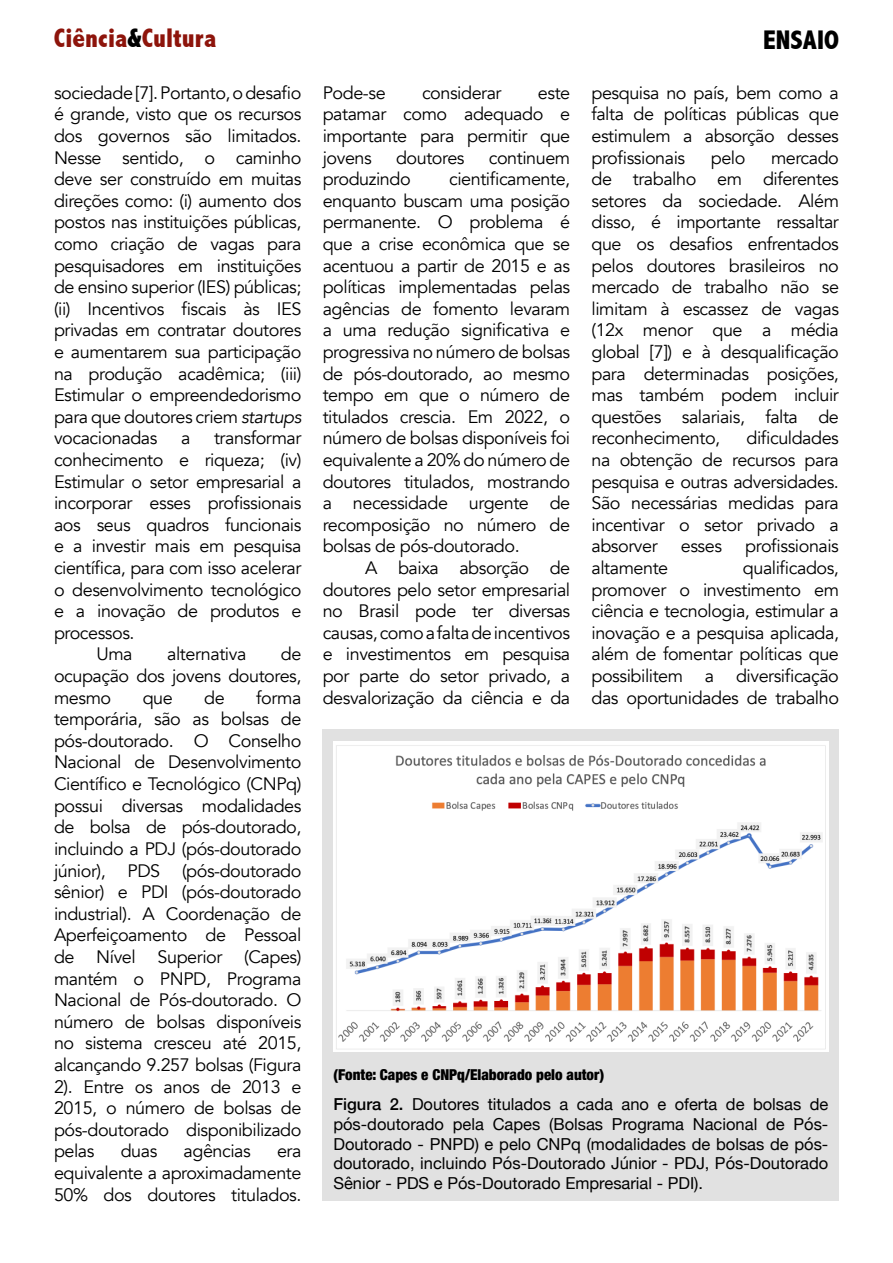
<style>
.page{position:relative;width:893px;height:1263px;background:#fff}
.page>*{position:absolute;margin:0;border:0;box-sizing:border-box;transform-origin:0 0}
.t1{font:800 condensed 27px "Abadi";color:#8d140b}
.t2{font:800 condensed 27px "Abadi";color:#000}
.t3{font:18px/21.6px "Avenir";letter-spacing:-.025em;color:#000;text-align:justify}
.t4{font:16.5px/19.8px "Helvetica Neue";color:#000;text-align:justify}
.t5{font:900 condensed 15px "Helvetica Neue";color:#000}
.s1{color:#000}
.s2{font-style:italic}
.s3{font-weight:500}
</style>
<div class="page">
<div style="left:323px;top:729px;width:516px;height:471px;background:#e1e1e1"></div>
<img style="left:333px;top:741px;width:495px;height:311px">
<h1 class="t1" style="left:54px;top:22px;width:164px">Ciência<span class="s1">&amp;</span>Cultura</h1>
<h1 class="t2" style="left:763px;top:25px;width:77px">ENSAIO</h1>
<p class="t3" style="left:54px;top:82px;width:249px">sociedade [7]. Portanto, o desafio é grande, visto que os recursos dos governos são limitados.<br>Nesse sentido, o caminho deve ser construído em muitas direções como: (i) aumento dos postos nas instituições públicas, como criação de vagas para pesquisadores em instituições de ensino superior (IES) públicas; (ii) Incentivos fiscais às IES privadas em contratar doutores e aumentarem sua participação na produção acadêmica; (iii)<br>Estimular o empreendedorismo para que doutores criem <span class="s2">startups </span>vocacionadas</p>
<p class="t3" style="left:591px;top:82px;width:249px">pesquisa no país, bem como a falta de políticas públicas que estimulem a absorção desses profissionais</p>
<p class="t3" style="left:323px;top:82px;width:64px">Pode-se</p>
<p class="t3" style="left:422px;top:82px;width:81px">considerar</p>
<p class="t3" style="left:323px;top:82px;width:249px;text-indent:215px">este patamar como adequado e importante para permitir que jovens</p>
<p class="t3" style="left:591px;top:147px;width:249px;text-indent:179px">mercado de trabalho em diferentes setores da sociedade. Além disso, é importante ressaltar que os desafios enfrentados pelos doutores brasileiros no mercado de trabalho não se limitam à escassez de vagas (12x menor que a média global [7]) e à desqualificação para determinadas posições, mas também podem incluir questões salariais, falta de reconhecimento,</p>
<p class="t3" style="left:711px;top:147px;width:36px">pelo</p>
<p class="t3" style="left:396px;top:147px;width:70px">doutores</p>
<p class="t3" style="left:489px;top:147px;width:83px">continuem</p>
<p class="t3" style="left:323px;top:169px;width:89px">produzindo</p>
<p class="t3" style="left:323px;top:169px;width:249px;text-indent:126px">cientificamente, enquanto buscam uma posição permanente. O problema é que a crise econômica que se acentuou a partir de 2015 e as políticas implementadas pelas agências de fomento levaram a uma redução significativa e progressiva no número de bolsas de pós-doutorado, ao mesmo tempo em que o número de titulados crescia. Em 2022, o número de bolsas disponíveis foi equivalente a 20% do número de doutores titulados, mostrando a necessidade urgente de recomposição no número de bolsas de pós-doutorado.</p>
<p class="t3" style="left:323px;top:557px;width:249px;text-indent:43px">A baixa absorção de doutores pelo setor empresarial no Brasil pode ter diversas causas, como a falta de incentivos e investimentos em pesquisa por parte do setor privado, a desvalorização da ciência e da</p>
<p class="t3" style="left:591px;top:428px;width:249px;text-indent:155px">dificuldades na obtenção de recursos para pesquisa e outras adversidades.<br>São necessárias medidas para incentivar o setor privado a absorver</p>
<p class="t3" style="left:181px;top:428px;width:11px">a</p>
<p class="t3" style="left:214px;top:428px;width:89px">transformar</p>
<p class="t3" style="left:54px;top:449px;width:249px">conhecimento e riqueza; (iv)</p>
<p class="t3" style="left:54px;top:471px;width:249px">Estimular o setor empresarial a</p>
<p class="t3" style="left:54px;top:493px;width:249px">incorporar esses profissionais</p>
<p class="t3" style="left:54px;top:514px;width:249px">aos seus quadros funcionais</p>
<p class="t3" style="left:54px;top:536px;width:249px">e a investir mais em pesquisa</p>
<p class="t3" style="left:54px;top:557px;width:249px">científica, para com isso acelerar</p>
<p class="t3" style="left:54px;top:579px;width:249px">o desenvolvimento tecnológico</p>
<p class="t3" style="left:54px;top:601px;width:249px">e a inovação de produtos e</p>
<p class="t3" style="left:54px;top:622px;width:82px">processos.</p>
<p class="t3" style="left:97px;top:644px;width:38px">Uma</p>
<p class="t3" style="left:167px;top:644px;width:81px">alternativa</p>
<p class="t3" style="left:681px;top:536px;width:43px">esses</p>
<p class="t3" style="left:745px;top:536px;width:95px">profissionais</p>
<p class="t3" style="left:591px;top:557px;width:249px;text-indent:151px">qualificados, promover o investimento em ciência e tecnologia, estimular a inovação e a pesquisa aplicada, além de fomentar políticas que possibilitem a diversificação das oportunidades de trabalho</p>
<p class="t3" style="left:591px;top:557px;width:78px">altamente</p>
<p class="t3" style="left:54px;top:644px;width:249px;text-indent:227px">de ocupação dos jovens doutores, mesmo</p>
<p class="t3" style="left:54px;top:687px;width:249px;text-indent:202px">forma temporária, são as bolsas de pós-doutorado. O Conselho Nacional de Desenvolvimento Científico e Tecnológico (CNPq) possui diversas modalidades de bolsa de pós-doutorado, incluindo a PDJ (pós-doutorado júnior), PDS (pós-doutorado sênior) e PDI (pós-doutorado industrial). A Coordenação de Aperfeiçoamento de Pessoal de Nível Superior (Capes) mantém o PNPD, Programa Nacional de Pós-doutorado. O número de bolsas disponíveis no sistema cresceu até 2015, alcançando 9.257 bolsas (Figura 2). Entre os anos de 2013 e 2015, o número de bolsas de pós-doutorado disponibilizado pelas</p>
<p class="t3" style="left:143px;top:687px;width:32px">que</p>
<p class="t3" style="left:204px;top:687px;width:22px">de</p>
<p class="t5" style="left:333px;top:1062px;width:272px">(Fonte: Capes e CNPq/Elaborado pelo autor)</p>
<p class="t4" style="left:333px;top:1095px;width:496px"><span class="s3">Figura 2.</span> Doutores titulados a cada ano e oferta de bolsas de pós-doutorado pela Capes (Bolsas Programa Nacional de Pós-Doutorado - PNPD) e pelo CNPq (modalidades de bolsas de pós&shy;doutorado, incluindo Pós-Doutorado Júnior - PDJ, Pós-Doutorado Sênior - PDS e Pós-Doutorado Empresarial - PDI).</p>
<p class="t3" style="left:121px;top:1141px;width:38px">duas</p>
<p class="t3" style="left:184px;top:1141px;width:69px">agências</p>
<p class="t3" style="left:54px;top:1141px;width:249px;text-indent:223px">era equivalente a aproximadamente 50% dos doutores titulados.</p>
</div>
